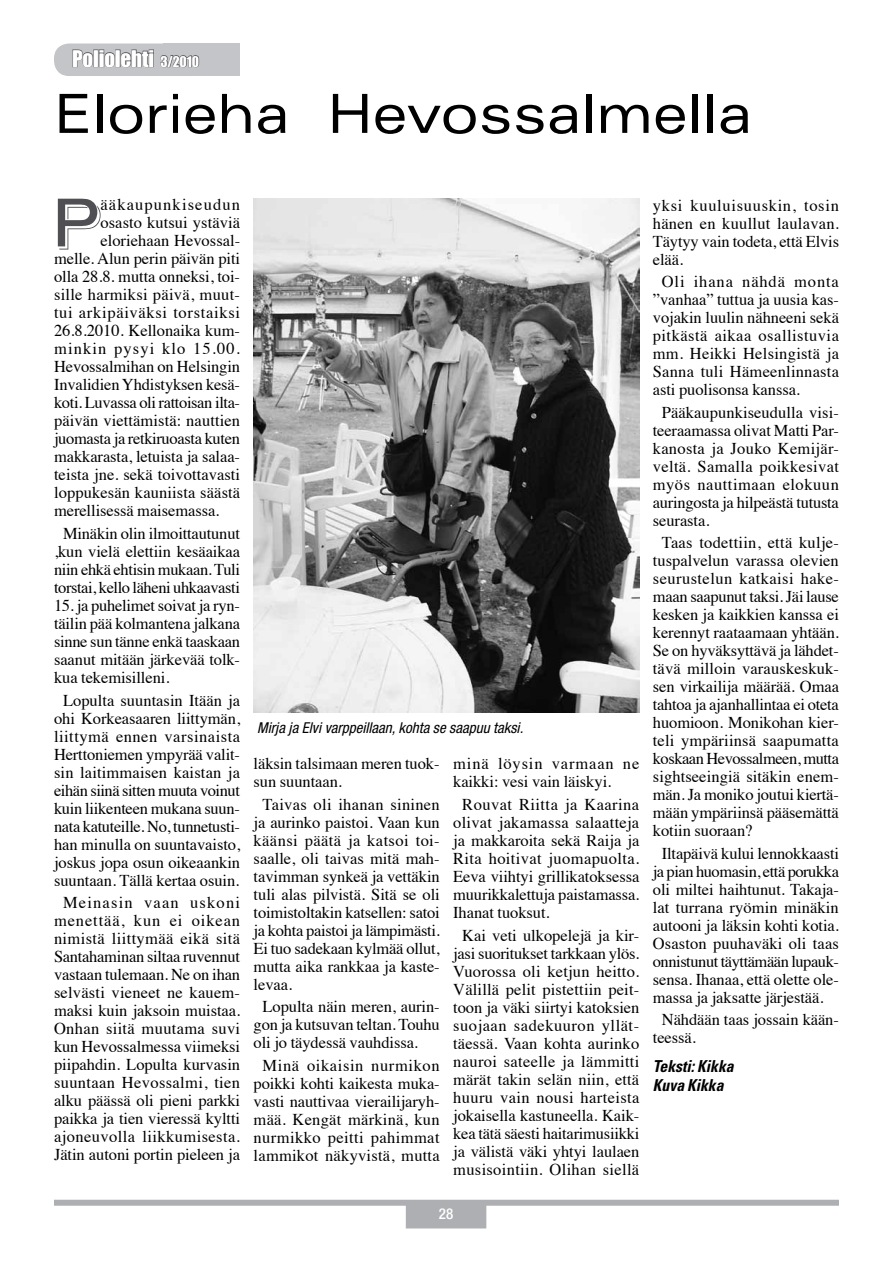
<style>
.page{position:relative;width:893px;height:1263px;background:#fff}
.page>*{position:absolute;margin:0;border:0;box-sizing:border-box;transform-origin:0 0}
.t1{font:67.5px "AG Old Face Shaded";color:#504f53}
.t2{font:expanded 54px "Univers";color:#000;scale:.95 1}
.t3{font:21px "Impact";letter-spacing:-.005em;color:#fff}
.t4{font:16.5px/18px "Times";letter-spacing:-.005em;color:#000;text-align:justify}
.t5{font:16.5px/18px "Times";letter-spacing:.015em;color:#000;text-align:center}
.t6{font:16.5px/18px "Times";letter-spacing:-.025em;color:#000;text-align:center}
.t7{font:16.5px "Times";letter-spacing:.07em;color:#000}
.t8{font:16.5px "Times";letter-spacing:.04em;color:#000}
.t9{font:italic 700 condensed 16.5px/19.5px "Univers";color:#000;scale:.95 1}
.t10{font:italic condensed 15px "Helvetica Neue";color:#000}
.t11{font:500 condensed 15px "Helvetica Neue";color:#fff}
.s1{font-size:13.5px}
</style>
<div class="page">
<div style="left:164px;top:44px;width:76px;height:32px;background:#c3c5c8"></div>
<div style="left:54px;top:43px;width:155px;height:33px;background:#c3c5c8;border-radius:15px"></div>
<div style="left:54px;top:1200px;width:785px;height:6px;background:#aeafb2"></div>
<div style="left:406px;top:1204px;width:80px;height:24px;background:#aeafb2"></div>
<svg style="left:72px;top:49px;width:21px;height:19px"></svg>
<div style="left:93px;top:50px;width:5px;height:17px;border:1px solid #504f53"></div>
<svg style="left:99px;top:49px;width:55px;height:19px"></svg>
<div style="left:149px;top:53px;width:5px;height:14px;border:1px solid #504f53"></div>
<svg style="left:160px;top:55px;width:39px;height:13px"></svg>
<img style="left:254px;top:198px;width:385px;height:514px">
<p class="t3" style="left:72px;top:42px;width:129px">Poliolehti <span class="s1">3/2010</span></p>
<h2 class="t2" style="left:54px;top:82px;width:736px">Elorieha Hevossalmella</h2>
<h1 class="t1" style="left:54px;top:181px;width:48px">P</h1>
<p class="t7" style="left:100px;top:189px;width:141px">ääkaupunkiseudun</p>
<p class="t4" style="left:100px;top:212px;width:141px">osasto kutsui ystäviä</p>
<p class="t4" style="left:100px;top:230px;width:141px">eloriehaan Hevossal-</p>
<p class="t4" style="left:54px;top:248px;width:188px">melle. Alun perin päivän piti</p>
<p class="t4" style="left:54px;top:266px;width:188px">olla 28.8. mutta onneksi, toi-</p>
<p class="t5" style="left:54px;top:284px;width:188px">sille harmiksi päivä, muut-</p>
<p class="t8" style="left:54px;top:297px;width:188px">tui arkipäiväksi torstaiksi</p>
<p class="t4" style="left:54px;top:320px;width:188px">26.8.2010. Kellonaika kum-</p>
<p class="t7" style="left:54px;top:333px;width:188px">minkin pysyi klo 15.00.</p>
<p class="t4" style="left:54px;top:356px;width:188px">Hevossalmihan on Helsingin</p>
<p class="t4" style="left:54px;top:374px;width:188px">Invalidien Yhdistyksen kesä-</p>
<p class="t4" style="left:54px;top:392px;width:188px">koti. Luvassa oli rattoisan ilta-</p>
<p class="t4" style="left:54px;top:410px;width:188px">päivän viettämistä: nauttien</p>
<p class="t4" style="left:54px;top:428px;width:187px">juomasta ja retkiruoasta kuten</p>
<p class="t4" style="left:54px;top:446px;width:188px">makkarasta, letuista ja salaa-</p>
<p class="t4" style="left:54px;top:464px;width:188px">teista jne. sekä toivottavasti</p>
<p class="t4" style="left:54px;top:482px;width:188px">loppukesän kauniista säästä</p>
<p class="t4" style="left:54px;top:500px;width:167px">merellisessä maisemassa.</p>
<p class="t6" style="left:54px;top:523px;width:188px">Minäkin olin ilmoittautunut ,kun vielä elettiin kesäaikaa niin ehkä ehtisin mukaan. Tuli torstai, kello läheni uhkaavasti</p>
<p class="t4" style="left:54px;top:595px;width:188px">15. ja puhelimet soivat ja ryn&shy;täilin pää kolmantena jalkana sinne sun tänne enkä taaskaan saanut mitään järkevää tolk&shy;kua tekemisilleni.</p>
<p class="t4" style="left:54px;top:689px;width:188px;text-align:center">Lopulta suuntasin Itään ja ohi Korkeasaaren liittymän, liittymä ennen varsinaista<br>Herttoniemen ympyrää valit&shy;sin laitimmaisen kaistan ja eihän siinä sitten muuta voinut kuin liikenteen mukana suun&shy;nata katuteille. No, tunnetusti&shy;han minulla on suuntavaisto, joskus jopa osun oikeaankin suuntaan. Tällä kertaa osuin.</p>
<p class="t4" style="left:54px;top:892px;width:188px;text-align:center">Meinasin vaan uskoni menettää, kun ei oikean nimistä liittymää eikä sitä<br>Santahaminan siltaa ruvennut vastaan tulemaan. Ne on ihan selvästi vieneet ne kauem&shy;maksi kuin jaksoin muistaa.<br>Onhan siitä muutama suvi kun Hevossalmessa viimeksi piipahdin. Lopulta kurvasin suuntaan Hevossalmi, tien alku päässä oli pieni parkki paikka ja tien vieressä kyltti ajoneuvolla liikkumisesta.<br>Jätin autoni portin pieleen ja</p>
<p class="t10" style="left:257px;top:719px;width:268px">Mirja ja Elvi varppeillaan, kohta se saapuu taksi.</p>
<p class="t4" style="left:254px;top:753px;width:188px">läksin talsimaan meren tuok&shy;sun suuntaan.</p>
<p class="t4" style="left:254px;top:794px;width:188px;text-indent:9px">Taivas oli ihanan sininen ja aurinko paistoi. Vaan kun käänsi päätä ja katsoi toi&shy;saalle, oli taivas mitä mah&shy;tavimman synkeä ja vettäkin tuli alas pilvistä. Sitä se oli toimistoltakin katsellen: satoi ja kohta paistoi ja lämpimästi.<br>Ei tuo sadekaan kylmää ollut, mutta aika rankkaa ja kaste&shy;levaa.</p>
<p class="t4" style="left:254px;top:996px;width:188px;text-indent:9px">Lopulta näin meren, aurin&shy;gon ja kutsuvan teltan. Touhu oli jo täydessä vauhdissa.</p>
<p class="t5" style="left:254px;top:1055px;width:188px">Minä oikaisin nurmikon poikki kohti kaikesta muka&shy;vasti nauttivaa vierailijaryh&shy;mää. Kengät märkinä, kun nurmikko peitti pahimmat lammikot näkyvistä, mutta</p>
<p class="t4" style="left:453px;top:753px;width:188px">minä löysin varmaan ne kaikki: vesi vain läiskyi.</p>
<p class="t4" style="left:453px;top:794px;width:188px;text-indent:9px">Rouvat Riitta ja Kaarina olivat jakamassa salaatteja ja makkaroita sekä Raija ja Rita hoitivat juomapuolta.<br>Eeva viihtyi grillikatoksessa muurikkalettuja paistamassa.<br>Ihanat tuoksut.</p>
<p class="t4" style="left:453px;top:924px;width:188px;text-align:center">Kai veti ulkopelejä ja kir&shy;jasi suoritukset tarkkaan ylös.<br>Vuorossa oli ketjun heitto.<br>Välillä pelit pistettiin peit&shy;toon ja väki siirtyi katoksien suojaan sadekuuron yllät&shy;täessä. Vaan kohta aurinko nauroi sateelle ja lämmitti märät takin selän niin, että huuru vain nousi harteista jokaisella kastuneella. Kaik&shy;kea tätä säesti haitarimusiikki ja välistä väki yhtyi laulaen musisointiin. Olihan siellä</p>
<p class="t4" style="left:653px;top:195px;width:188px">yksi kuuluisuuskin, tosin hänen en kuullut laulavan.<br>Täytyy vain todeta, että Elvis elää.</p>
<p class="t4" style="left:653px;top:271px;width:188px;text-indent:9px">Oli ihana nähdä monta ”vanhaa” tuttua ja uusia kas&shy;vojakin luulin nähneeni sekä pitkästä aikaa osallistuvia mm. Heikki Helsingistä ja Sanna tuli Hämeenlinnasta asti puolisonsa kanssa.</p>
<p class="t4" style="left:653px;top:402px;width:188px;text-indent:9px">Pääkaupunkiseudulla visi&shy;teeraamassa olivat Matti Par&shy;kanosta ja Jouko Kemijär&shy;veltä. Samalla poikkesivat myös nauttimaan elokuun auringosta ja hilpeästä tutusta seurasta.</p>
<p class="t4" style="left:653px;top:532px;width:188px;text-indent:9px">Taas todettiin, että kulje&shy;tuspalvelun varassa olevien seurustelun katkaisi hake&shy;maan saapunut taksi. Jäi lause kesken ja kaikkien kanssa ei kerennyt raataamaan yhtään.<br>Se on hyväksyttävä ja lähdet&shy;tävä milloin varauskeskuk&shy;sen virkailija määrää. Omaa tahtoa ja ajanhallintaa ei oteta huomioon. Monikohan kier&shy;teli ympäriinsä saapumatta koskaan Hevossalmeen, mutta sightseeingiä sitäkin enem&shy;män. Ja moniko joutui kiertä&shy;mään ympäriinsä pääsemättä kotiin suoraan?</p>
<p class="t4" style="left:653px;top:843px;width:188px;text-indent:9px">Iltapäivä kului lennokkaasti ja pian huomasin, että porukka oli miltei haihtunut. Takaja&shy;lat turrana ryömin minäkin autooni ja läksin kohti kotia.<br>Osaston puuhaväki oli taas onnistunut täyttämään lupauk&shy;sensa. Ihanaa, että olette ole&shy;massa ja jaksatte järjestää.</p>
<p class="t4" style="left:653px;top:1009px;width:188px;text-indent:9px">Nähdään taas jossain kään&shy;teessä.</p>
<p class="t9" style="left:653px;top:1056px;width:87px">Teksti: Kikka<br>Kuva Kikka</p>
<p class="t11" style="left:439px;top:1205px;width:16px">28</p>
</div>
